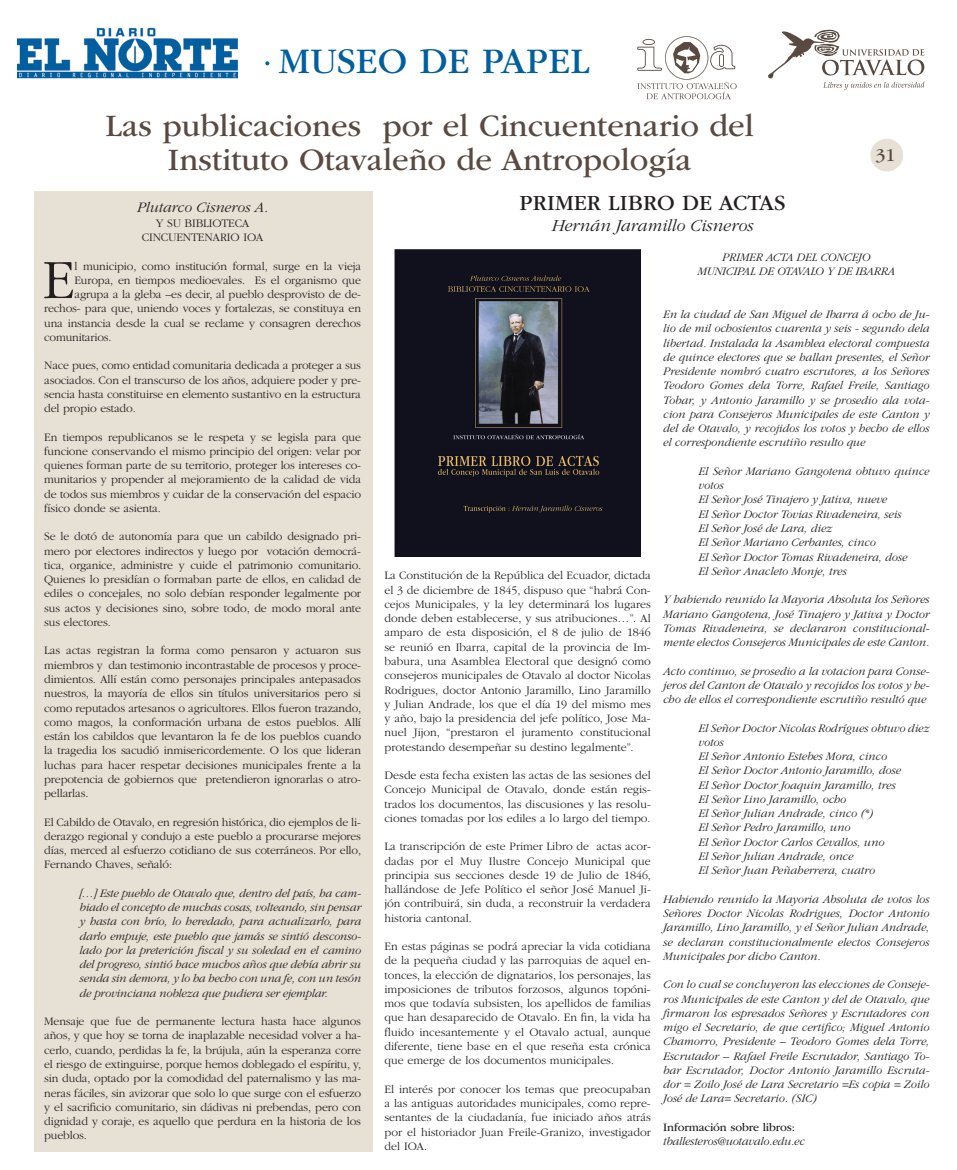
<style>
.page{position:relative;width:957px;height:1170px;background:#fff}
.page>*{position:absolute;margin:0;border:0;box-sizing:border-box;transform-origin:0 0}
.t1{font:300 57.62px "ITC Garamond Std";color:#231f20}
.t2{font:37.5px "ITC Garamond Std";color:#015f9e}
.t3{font:32.5px/33.8px "ITC Garamond Std";color:#594a41;text-align:center}
.t4{font:22.5px "ITC Garamond Std";color:#231f20}
.t5{font:18.75px "ITC Garamond Std";color:#594a41}
.t6{font:italic 300 17.5px "ITC Garamond Std";color:#231f20}
.t7{font:italic 300 15px "ITC Garamond Std";color:#231f20}
.t8{font:300 11.88px/14.2px "ITC Garamond Std";letter-spacing:-.01em;color:#231f20;text-align:justify}
.t9{font:italic 300 11.88px/14.2px "ITC Garamond Std";color:#231f20;text-align:justify}
.t10{font:11.88px "ITC Garamond Std";letter-spacing:-.01em;color:#231f20}
</style>
<div class="page">
<div style="left:34px;top:191px;width:339px;height:960px;background:#e6e0d5"></div>
<svg style="left:637px;top:36px;width:99px;height:63px"></svg>
<svg style="left:768px;top:29px;width:156px;height:61px"></svg>
<img style="left:18px;top:27px;width:219px;height:52px">
<svg style="left:265px;top:61px;width:4px;height:4px"></svg>
<div style="left:870px;top:139px;width:33px;height:32px;background:#e6e0d5;border-radius:50%"></div>
<img style="left:394px;top:249px;width:247px;height:308px">
<h2 class="t2" style="left:279px;top:40px;width:312px">MUSEO DE PAPEL</h2>
<h3 class="t3" style="left:105px;top:109px;width:650px">Las publicaciones por el Cincuentenario del<br>Instituto Otavaleño de Antropología</h3>
<h3 class="t4" style="left:519px;top:190px;width:268px">PRIMER LIBRO DE ACTAS</h3>
<h3 class="t6" style="left:552px;top:216px;width:203px">Hernán Jaramillo Cisneros</h3>
<p class="t7" style="left:137px;top:199px;width:133px">Plutarco Cisneros A.</p>
<p class="t8" style="left:142px;top:216px;width:123px;text-align:center">Y SU BIBLIOTECA<br>CINCUENTENARIO IOA</p>
<h3 class="t5" style="left:875px;top:145px;width:21px">31</h3>
<h1 class="t1" style="left:43px;top:249px;width:34px">E</h1>
<p class="t8" style="left:74px;top:259px;width:288px">l municipio, como institución formal, surge en la vieja</p>
<p class="t8" style="left:74px;top:273px;width:288px">Europa, en tiempos medioevales. Es el organismo que</p>
<p class="t8" style="left:74px;top:287px;width:288px">agrupa a la gleba –es decir, al pueblo desprovisto de de-</p>
<p class="t8" style="left:44px;top:301px;width:318px">rechos- para que, uniendo voces y fortalezas, se constituya en</p>
<p class="t8" style="left:44px;top:316px;width:318px">una instancia desde la cual se reclame y consagren derechos</p>
<p class="t8" style="left:44px;top:330px;width:69px">comunitarios.</p>
<p class="t8" style="left:44px;top:358px;width:318px">Nace pues, como entidad comunitaria dedicada a proteger a sus asociados. Con el transcurso de los años, adquiere poder y pre&shy;sencia hasta constituirse en elemento sustantivo en la estructura del propio estado.</p>
<p class="t8" style="left:44px;top:430px;width:318px">En tiempos republicanos se le respeta y se legisla para que funcione conservando el mismo principio del origen: velar por quienes forman parte de su territorio, proteger los intereses co&shy;munitarios y propender al mejoramiento de la calidad de vida de todos sus miembros y cuidar de la conservación del espacio físico donde se asienta.</p>
<p class="t8" style="left:44px;top:529px;width:319px">Se le dotó de autonomía para que un cabildo designado pri&shy;mero por electores indirectos y luego por votación democrá&shy;tica, organice, administre y cuide el patrimonio comunitario.<br>Quienes lo presidían o formaban parte de ellos, en calidad de ediles o concejales, no solo debían responder legalmente por sus actos y decisiones sino, sobre todo, de modo moral ante sus electores.</p>
<p class="t8" style="left:44px;top:643px;width:319px">Las actas registran la forma como pensaron y actuaron sus miembros y dan testimonio incontrastable de procesos y proce&shy;dimientos. Allí están como personajes principales antepasados nuestros, la mayoría de ellos sin títulos universitarios pero si como reputados artesanos o agricultores. Ellos fueron trazando, como magos, la conformación urbana de estos pueblos. Allí están los cabildos que levantaron la fe de los pueblos cuando la tragedia los sacudió inmisericordemente. O los que lideran luchas para hacer respetar decisiones municipales frente a la prepotencia de gobiernos que pretendieron ignorarlas o atro&shy;pellarlas.</p>
<p class="t8" style="left:44px;top:814px;width:318px">El Cabildo de Otavalo, en regresión histórica, dio ejemplos de li&shy;derazgo regional y condujo a este pueblo a procurarse mejores días, merced al esfuerzo cotidiano de sus coterráneos. Por ello, Fernando Chaves, señaló:</p>
<p class="t9" style="left:80px;top:886px;width:283px">[…] Este pueblo de Otavalo que, dentro del país, ha cam&shy;biado el concepto de muchas cosas, volteando, sin pensar y hasta con brío, lo heredado, para actualizarlo, para darlo empuje, este pueblo que jamás se sintió desconso&shy;lado por la preterición fiscal y su soledad en el camino del progreso, sintió hace muchos años que debía abrir su senda sin demora, y lo ha hecho con una fe, con un tesón de provinciana nobleza que pudiera ser ejemplar.</p>
<p class="t8" style="left:44px;top:1014px;width:319px">Mensaje que fue de permanente lectura hasta hace algunos años, y que hoy se torna de inaplazable necesidad volver a ha&shy;cerlo, cuando, perdidas la fe, la brújula, aún la esperanza corre el riesgo de extinguirse, porque hemos doblegado el espíritu, y, sin duda, optado por la comodidad del paternalismo y las ma&shy;neras fáciles, sin avizorar que solo lo que surge con el esfuerzo y el sacrificio comunitario, sin dádivas ni prebendas, pero con dignidad y coraje, es aquello que perdura en la historia de los pueblos.</p>
<p class="t8" style="left:384px;top:568px;width:268px">La Constitución de la República del Ecuador, dictada el 3 de diciembre de 1845, dispuso que “habrá Con&shy;cejos Municipales, y la ley determinará los lugares donde deben establecerse, y sus atribuciones…”. Al amparo de esta disposición, el 8 de julio de 1846 se reunió en Ibarra, capital de la provincia de Im&shy;babura, una Asamblea Electoral que designó como consejeros municipales de Otavalo al doctor Nicolas Rodrigues, doctor Antonio Jaramillo, Lino Jaramillo y Julian Andrade, los que el día 19 del mismo mes y año, bajo la presidencia del jefe político, Jose Ma&shy;nuel Jijon, “prestaron el juramento constitucional protestando desempeñar su destino legalmente”.</p>
<p class="t8" style="left:384px;top:768px;width:268px">Desde esta fecha existen las actas de las sesiones del Concejo Municipal de Otavalo, donde están regis&shy;trados los documentos, las discusiones y las resolu&shy;ciones tomadas por los ediles a lo largo del tiempo.</p>
<p class="t8" style="left:384px;top:839px;width:268px">La transcripción de este Primer Libro de actas acor&shy;dadas por el Muy Ilustre Concejo Municipal que principia sus secciones desde 19 de Julio de 1846, hallándose de Jefe Político el señor José Manuel Ji&shy;jón contribuirá, sin duda, a reconstruir la verdadera historia cantonal.</p>
<p class="t8" style="left:384px;top:939px;width:268px">En estas páginas se podrá apreciar la vida cotidiana de la pequeña ciudad y las parroquias de aquel en&shy;tonces, la elección de dignatarios, los personajes, las imposiciones de tributos forzosos, algunos topóni&shy;mos que todavía subsisten, los apellidos de familias que han desaparecido de Otavalo. En fin, la vida ha fluido incesantemente y el Otavalo actual, aunque diferente, tiene base en el que reseña esta crónica que emerge de los documentos municipales.</p>
<p class="t8" style="left:384px;top:1081px;width:268px">El interés por conocer los temas que preocupaban a las antiguas autoridades municipales, como repre&shy;sentantes de la ciudadanía, fue iniciado años atrás por el historiador Juan Freile-Granizo, investigador del IOA.</p>
<p class="t9" style="left:697px;top:250px;width:199px;text-align:center">PRIMER ACTA DEL CONCEJO<br>MUNICIPAL DE OTAVALO Y DE IBARRA</p>
<p class="t9" style="left:663px;top:307px;width:268px">En la ciudad de San Miguel de Ibarra á ocho de Ju&shy;lio de mil ochosientos cuarenta y seis - segundo dela libertad. Instalada la Asamblea electoral compuesta de quince electores que se hallan presentes, el Señor Presidente nombró cuatro escrutores, a los Señores Teodoro Gomes dela Torre, Rafael Freile, Santiago Tobar, y Antonio Jaramillo y se prosedio ala vota&shy;cion para Consejeros Municipales de este Canton y del de Otavalo, y recojidos los votos y hecho de ellos el correspondiente escrutiño resulto que</p>
<p class="t9" style="left:698px;top:464px;width:232px;text-align:left">El Señor Mariano Gangotena obtuvo quince votos<br>El Señor José Tinajero y Jativa, nueve<br>El Señor Doctor Tovias Rivadeneira, seis<br>El Señor José de Lara, diez<br>El Señor Mariano Cerbantes, cinco<br>El Señor Doctor Tomas Rivadeneira, dose<br>El Señor Anacleto Monje, tres</p>
<p class="t9" style="left:663px;top:592px;width:268px">Y habiendo reunido la Mayoria Absoluta los Señores Mariano Gangotena, José Tinajero y Jativa y Doctor Tomas Rivadeneira, se declararon constitucional&shy;mente electos Consejeros Municipales de este Canton.</p>
<p class="t9" style="left:663px;top:663px;width:268px">Acto continuo, se prosedio a la votacion para Conse&shy;jeros del Canton de Otavalo y recojidos los votos y he&shy;cho de ellos el correspondiente escrutiño resultó que</p>
<p class="t9" style="left:698px;top:720px;width:232px;text-align:left">El Señor Doctor Nicolas Rodrígues obtuvo diez votos<br>El Señor Antonio Estebes Mora, cinco<br>El Señor Doctor Antonio Jaramillo, dose<br>El Señor Doctor Joaquin Jaramillo, tres<br>El Señor Lino Jaramillo, ocho<br>El Señor Julian Andrade, cinco (*)<br>El Señor Pedro Jaramillo, uno<br>El Señor Doctor Carlos Cevallos, uno<br>El Señor Julian Andrade, once<br>El Señor Juan Peñaherrera, cuatro</p>
<p class="t9" style="left:663px;top:891px;width:268px">Habiendo reunido la Mayoria Absoluta de votos los Señores Doctor Nicolas Rodrigues, Doctor Antonio Jaramillo, Lino Jaramillo, y el Señor Julian Andrade, se declaran constitucionalmente electos Consejeros Municipales por dicho Canton.</p>
<p class="t9" style="left:663px;top:977px;width:268px">Con lo cual se concluyeron las elecciones de Conseje&shy;ros Municipales de este Canton y del de Otavalo, que firmaron los espresados Señores y Escrutadores con migo el Secretario, de que certifico; Miguel Antonio Chamorro, Presidente – Teodoro Gomes dela Torre, Escrutador – Rafael Freile Escrutador, Santiago To&shy;bar Escrutador, Doctor Antonio Jaramillo Escruta&shy;dor = Zoilo José de Lara Secretario =Es copia = Zoilo José de Lara= Secretario. (SIC)</p>
<p class="t10" style="left:663px;top:1120px;width:133px">Información sobre libros:</p>
<p class="t9" style="left:663px;top:1134px;width:143px">tballesteros@uotavalo.edu.ec</p>
</div>
